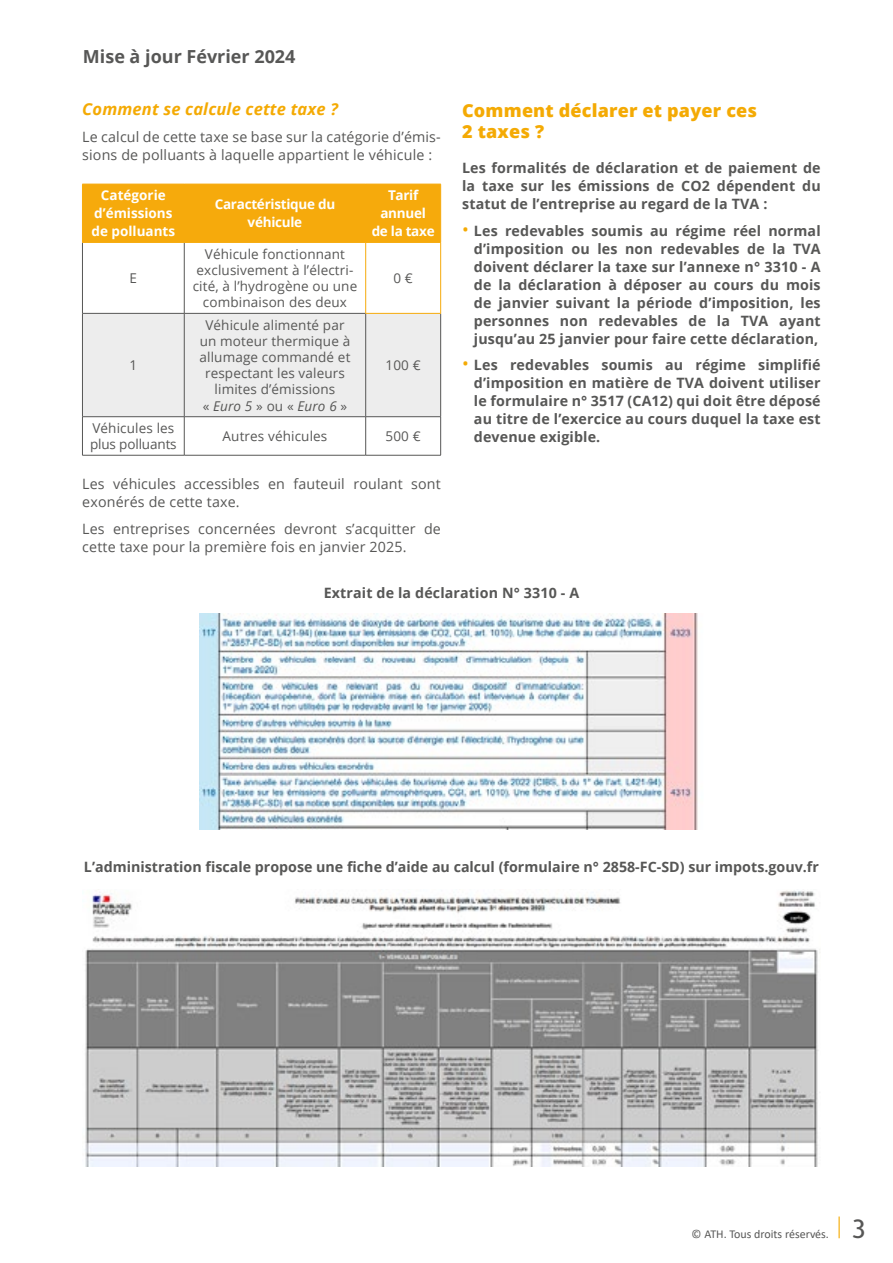
<style>
.page{position:relative;width:893px;height:1263px;background:#fff}
.page>*{position:absolute;margin:0;border:0;box-sizing:border-box;transform-origin:0 0}
.t1{font:27.45px "Alber";color:#575756}
.t2{font:800 18px/21.6px "Open Sans";letter-spacing:.01em;color:#f4aa04}
.t3{font:700 18px "Open Sans";color:#575756}
.t4{font:italic 700 16.5px "Open Sans";letter-spacing:.01em;color:#f4aa04}
.t5{font:700 14.25px/18px "Open Sans";letter-spacing:.01em;color:#575756;text-align:justify}
.t6{font:14.25px/18px "Open Sans";letter-spacing:.01em;color:#575756}
.t7{font:13.5px/16.2px "Open Sans";letter-spacing:.01em;color:#575756;text-align:center}
.t8{font:700 13.5px/18px "Open Sans";letter-spacing:-.02em;color:#fff;text-align:center}
.t9{font:700 13.5px/18px "Open Sans";color:#fff;text-align:center}
.t10{font:13.5px/16.2px "Open Sans";letter-spacing:-.01em;color:#575756}
.t11{font:12px "Calibri";color:#575756}
.s1{font-style:italic}
.s2{font-weight:400;font-size:18px;color:#f4aa04}
</style>
<div class="page">
<hr style="left:838px;top:1216px;width:2px;height:22px;background:#f4aa04">
<div style="left:83px;top:185px;width:357px;height:57px;background:#f6aa0c"></div>
<div style="left:83px;top:314px;width:357px;height:102px;background:#ededed"></div>
<hr style="left:82px;top:243px;width:1px;height:70px;background:#575756">
<hr style="left:184px;top:243px;width:1px;height:70px;background:#575756">
<hr style="left:82px;top:313px;width:102px;height:1px;background:#575756">
<hr style="left:82px;top:314px;width:1px;height:102px;background:#575756">
<hr style="left:184px;top:313px;width:181px;height:1px;background:#575756">
<hr style="left:184px;top:314px;width:1px;height:102px;background:#575756">
<hr style="left:365px;top:314px;width:1px;height:102px;background:#575756">
<hr style="left:440px;top:314px;width:1px;height:102px;background:#575756">
<hr style="left:82px;top:416px;width:102px;height:1px;background:#575756">
<hr style="left:82px;top:417px;width:1px;height:38px;background:#575756">
<hr style="left:184px;top:416px;width:182px;height:1px;background:#575756">
<hr style="left:184px;top:417px;width:1px;height:38px;background:#575756">
<hr style="left:366px;top:416px;width:75px;height:1px;background:#575756">
<hr style="left:365px;top:417px;width:1px;height:38px;background:#575756">
<hr style="left:440px;top:417px;width:1px;height:38px;background:#575756">
<hr style="left:82px;top:455px;width:102px;height:1px;background:#575756">
<hr style="left:184px;top:455px;width:182px;height:1px;background:#575756">
<hr style="left:366px;top:455px;width:75px;height:1px;background:#575756">
<hr style="left:82px;top:184px;width:102px;height:1px;background:#f6aa0c">
<hr style="left:82px;top:184px;width:1px;height:58px;background:#f6aa0c">
<hr style="left:184px;top:184px;width:182px;height:1px;background:#f6aa0c">
<hr style="left:184px;top:184px;width:1px;height:58px;background:#f6aa0c">
<hr style="left:82px;top:242px;width:102px;height:1px;background:#f6aa0c">
<hr style="left:184px;top:242px;width:182px;height:1px;background:#f6aa0c">
<hr style="left:366px;top:184px;width:75px;height:1px;background:#f6aa0c">
<hr style="left:365px;top:184px;width:1px;height:58px;background:#f6aa0c">
<hr style="left:440px;top:184px;width:1px;height:58px;background:#f6aa0c">
<hr style="left:366px;top:242px;width:75px;height:1px;background:#f6aa0c">
<hr style="left:365px;top:243px;width:1px;height:70px;background:#f6aa0c">
<hr style="left:440px;top:243px;width:1px;height:70px;background:#f6aa0c">
<hr style="left:365px;top:313px;width:76px;height:1px;background:#f6aa0c">
<img style="left:200px;top:613px;width:498px;height:216px">
<img style="left:85px;top:890px;width:735px;height:276px">
<p class="t3" style="left:83px;top:43px;width:214px">Mise à jour Février 2024</p>
<p class="t4" style="left:82px;top:98px;width:257px">Comment se calcule cette taxe ?</p>
<p class="t6" style="left:82px;top:127px;width:360px">Le calcul de cette taxe se base sur la catégorie d’émis&shy;sions de polluants à laquelle appartient le véhicule :</p>
<p class="t9" style="left:92px;top:186px;width:85px">Catégorie d’émissions de polluants</p>
<p class="t8" style="left:215px;top:195px;width:122px">Caractéristique du véhicule</p>
<p class="t8" style="left:372px;top:186px;width:64px">Tarif annuel de la taxe</p>
<p class="t7" style="left:130px;top:270px;width:9px">E</p>
<p class="t7" style="left:193px;top:245px;width:166px">Véhicule fonctionnant exclusivement à l’électri&shy;cité, à l’hydrogène ou une combinaison des deux</p>
<p class="t7" style="left:393px;top:270px;width:21px">0 €</p>
<p class="t7" style="left:129px;top:357px;width:9px">1</p>
<p class="t7" style="left:200px;top:316px;width:152px">Véhicule alimenté par un moteur thermique à allumage commandé et respectant les valeurs limites d’émissions<br>« <span class="s1">Euro 5</span> » ou « <span class="s1">Euro 6</span> »</p>
<p class="t7" style="left:386px;top:357px;width:37px">100 €</p>
<p class="t10" style="left:90px;top:420px;width:88px">Véhicules les plus polluants</p>
<p class="t7" style="left:223px;top:428px;width:106px">Autres véhicules</p>
<p class="t7" style="left:386px;top:428px;width:37px">500 €</p>
<p class="t6" style="left:82px;top:475px;width:360px">Les véhicules accessibles en fauteuil roulant sont exonérés de cette taxe.</p>
<p class="t6" style="left:82px;top:519px;width:360px">Les entreprises concernées devront s’acquitter de cette taxe pour la première fois en janvier 2025.</p>
<p class="t2" style="left:462px;top:98px;width:296px">Comment déclarer et payer ces<br>2 taxes ?</p>
<p class="t5" style="left:462px;top:159px;width:360px">Les formalités de déclaration et de paiement de la taxe sur les émissions de CO2 dépendent du statut de l’entreprise au regard de la TVA :</p>
<p class="t5" style="left:474px;top:221px;width:348px;text-indent:-12px"><span class="s2">•</span> Les redevables soumis au régime réel normal d’imposition ou les non redevables de la TVA doivent déclarer la taxe sur l’annexe n° 3310 - A de la déclaration à déposer au cours du mois de janvier suivant la période d’imposition, les personnes non redevables de la TVA ayant jusqu’au 25 janvier pour faire cette déclaration,</p>
<p class="t5" style="left:474px;top:356px;width:348px;text-indent:-12px"><span class="s2">•</span> Les redevables soumis au régime simplifié d’imposition en matière de TVA doivent utiliser le formulaire n° 3517 (CA12) qui doit être déposé au titre de l’exercice au cours duquel la taxe est devenue exigible.</p>
<p class="t5" style="left:324px;top:584px;width:257px">Extrait de la déclaration N° 3310 - A</p>
<p class="t5" style="left:84px;top:857px;width:736px">L’administration fiscale propose une fiche d’aide au calcul (formulaire n° 2858-FC-SD) sur impots.gouv.fr</p>
<p class="t11" style="left:692px;top:1226px;width:139px">© ATH. Tous droits réservés.</p>
<h1 class="t1" style="left:851px;top:1212px;width:16px">3</h1>
</div>
